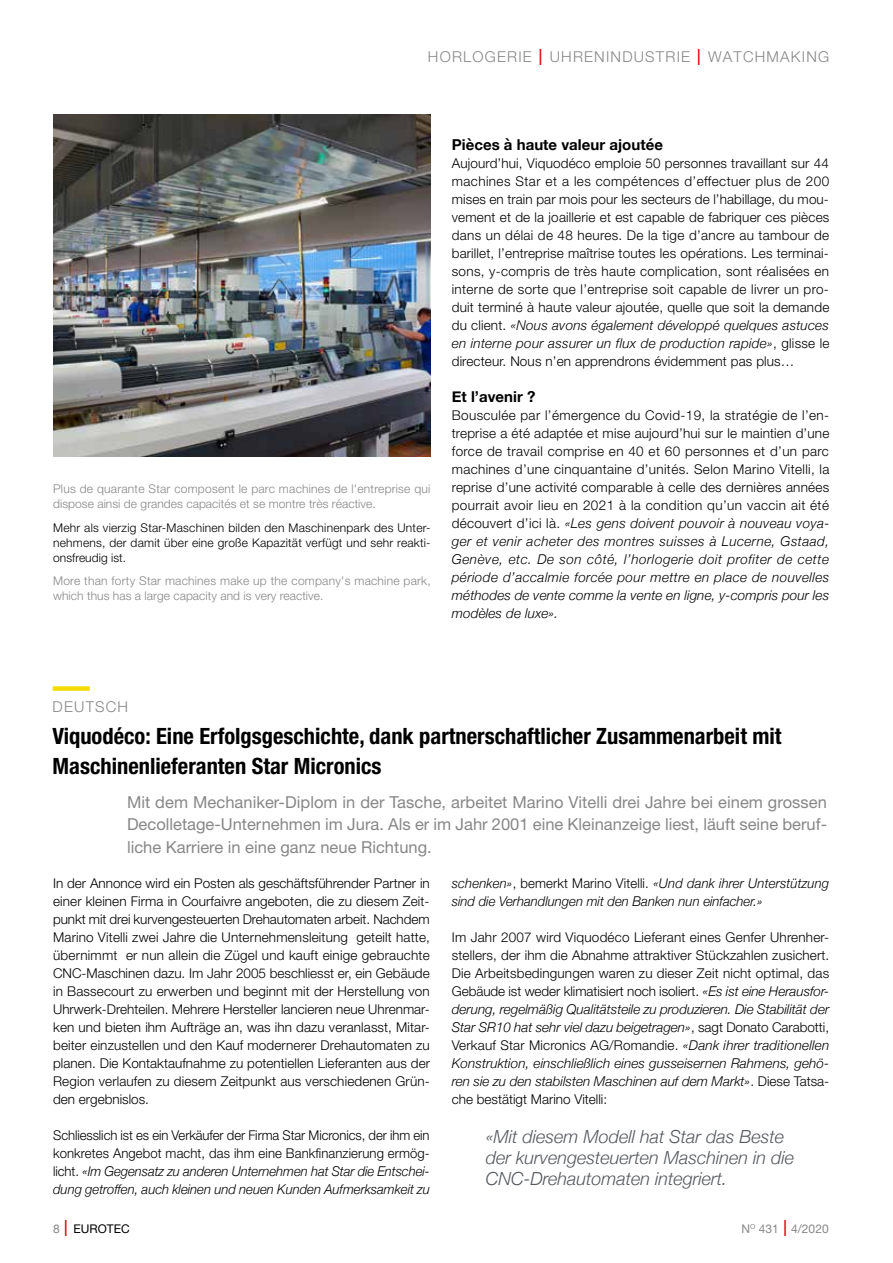
<style>
.page{position:relative;width:893px;height:1263px;background:#fff}
.page>*{position:absolute;margin:0;border:0;box-sizing:border-box;transform-origin:0 0}
.t1{font:700 condensed 22.5px/30px "Helvetica Neue";color:#000}
.t2{font:italic 300 18px/21px "Helvetica Neue";color:#54585d}
.t3{font:16.5px/22.5px "Helvetica Neue";color:#878787;text-align:justify}
.t4{font:300 15px "Helvetica Neue";letter-spacing:.08em;color:#878787}
.t5{font:700 15px "Helvetica Neue";color:#000}
.t6{font:300 13.5px/18px "Helvetica Neue";letter-spacing:.01em;color:#000;text-align:justify}
.t7{font:italic 300 13.5px/18px "Helvetica Neue";color:#000}
.t8{font:300 12px/15px "Helvetica Neue";letter-spacing:.02em;color:#878787}
.t9{font:300 12px/15px "Helvetica Neue";letter-spacing:.015em;color:#000;text-align:justify}
.t10{font:12px "Helvetica Neue";color:#878787}
.t11{font:12px "Helvetica Neue";color:#000}
.s1{font-stretch:condensed;font-size:22.5px;color:#e30613}
.s2{font-style:italic}
.s3{font-style:normal}
.s4{color:#878787}
.s5{font-weight:300;font-stretch:condensed;font-size:22.5px;color:#e30613}
</style>
<div class="page">
<div style="left:53px;top:686px;width:37px;height:5px;background:#f5db00"></div>
<img style="left:53px;top:114px;width:377px;height:342px">
<p class="t4" style="left:428px;top:47px;width:403px">HORLOGERIE <span class="s1">I</span> UHRENINDUSTRIE <span class="s1">I</span> WATCHMAKING</p>
<p class="t8" style="left:53px;top:481px;width:379px">Plus de quarante Star composent le parc machines de l'entreprise qui dispose ainsi de grandes capacités et se montre très réactive.</p>
<p class="t9" style="left:53px;top:520px;width:379px">Mehr als vierzig Star-Maschinen bilden den Maschinenpark des Unter&shy;nehmens, der damit über eine große Kapazität verfügt und sehr reakti&shy;onsfreudig ist.</p>
<p class="t8" style="left:53px;top:573px;width:379px">More than forty Star machines make up the company's machine park, which thus has a large capacity and is very reactive.</p>
<p class="t5" style="left:452px;top:133px;width:213px">Pièces à haute valeur ajoutée</p>
<p class="t6" style="left:452px;top:154px;width:379px">Aujourd’hui, Viquodéco emploie 50 personnes travaillant sur 44 machines Star et a les compétences d’effectuer plus de 200 mises en train par mois pour les secteurs de l’habillage, du mou&shy;vement et de la joaillerie et est capable de fabriquer ces pièces dans un délai de 48 heures. De la tige d’ancre au tambour de barillet, l’entreprise maîtrise toutes les opérations. Les terminai&shy;sons, y-compris de très haute complication, sont réalisées en interne de sorte que l’entreprise soit capable de livrer un pro&shy;duit terminé à haute valeur ajoutée, quelle que soit la demande du client. <span class="s2">«Nous avons également développé quelques astuces en interne pour assurer un flux de production rapide»</span>, glisse le directeur. Nous n’en apprendrons évidemment pas plus…</p>
<p class="t5" style="left:452px;top:385px;width:85px">Et l’avenir ?</p>
<p class="t6" style="left:452px;top:406px;width:379px">Bousculée par l’émergence du Covid-19, la stratégie de l’en&shy;treprise a été adaptée et mise aujourd’hui sur le maintien d’une force de travail comprise en 40 et 60 personnes et d’un parc machines d’une cinquantaine d’unités. Selon Marino Vitelli, la reprise d’une activité comparable à celle des dernières années pourrait avoir lieu en 2021 à la condition qu’un vaccin ait été découvert d’ici là. <span class="s2">«Les gens doivent pouvoir à nouveau voya&shy;ger et venir acheter des montres suisses à Lucerne, Gstaad, Genève, etc. De son côté, l’horlogerie doit profiter de cette période d’accalmie forcée pour mettre en place de nouvelles méthodes de vente comme la vente en ligne, y-compris pour les modèles de luxe».</span></p>
<p class="t4" style="left:53px;top:697px;width:77px">DEUTSCH</p>
<h1 class="t1" style="left:53px;top:721px;width:730px">Viquodéco: Eine Erfolgsgeschichte, dank partnerschaftlicher Zusammenarbeit mit<br>Maschinenlieferanten Star Micronics</h1>
<p class="t3" style="left:127px;top:790px;width:702px">Mit dem Mechaniker-Diplom in der Tasche, arbeitet Marino Vitelli drei Jahre bei einem grossen Decolletage-Unternehmen im Jura. Als er im Jahr 2001 eine Kleinanzeige liest, läuft seine beruf&shy;liche Karriere in eine ganz neue Richtung.</p>
<p class="t6" style="left:53px;top:874px;width:378px">In der Annonce wird ein Posten als geschäftsführender Partner in einer kleinen Firma in Courfaivre angeboten, die zu diesem Zeit&shy;punkt mit drei kurvengesteuerten Drehautomaten arbeit. Nachdem Marino Vitelli zwei Jahre die Unternehmensleitung geteilt hatte, übernimmt er nun allein die Zügel und kauft einige gebrauchte CNC-Maschinen dazu. Im Jahr 2005 beschliesst er, ein Gebäude in Bassecourt zu erwerben und beginnt mit der Herstellung von Uhrwerk-Drehteilen. Mehrere Hersteller lancieren neue Uhrenmar&shy;ken und bieten ihm Aufträge an, was ihn dazu veranlasst, Mitar&shy;beiter einzustellen und den Kauf modernerer Drehautomaten zu planen. Die Kontaktaufnahme zu potentiellen Lieferanten aus der Region verlaufen zu diesem Zeitpunkt aus verschiedenen Grün&shy;den ergebnislos.</p>
<p class="t6" style="left:53px;top:1126px;width:378px">Schliesslich ist es ein Verkäufer der Firma Star Micronics, der ihm ein konkretes Angebot macht, das ihm eine Bankfinanzierung ermög&shy;licht. <span class="s2">«Im Gegensatz zu anderen Unternehmen hat Star die Entschei&shy;dung getroffen, auch kleinen und neuen Kunden Aufmerksamkeit zu</span></p>
<p class="t7" style="left:452px;top:873px;width:379px">schenken»<span class="s3">, bemerkt Marino Vitelli.</span> «Und dank ihrer Unterstützung sind die Verhandlungen mit den Banken nun einfacher.»</p>
<p class="t6" style="left:452px;top:928px;width:379px">Im Jahr 2007 wird Viquodéco Lieferant eines Genfer Uhrenher&shy;stellers, der ihm die Abnahme attraktiver Stückzahlen zusichert.<br>Die Arbeitsbedingungen waren zu dieser Zeit nicht optimal, das Gebäude ist weder klimatisiert noch isoliert. <span class="s2">«Es ist eine Herausfor&shy;derung, regelmäßig Qualitätsteile zu produzieren. Die Stabilität der Star SR10 hat sehr viel dazu beigetragen»</span>, sagt Donato Carabotti, Verkauf Star Micronics AG/Romandie. <span class="s2">«Dank ihrer traditionellen Konstruktion, einschließlich eines gusseisernen Rahmens, gehö&shy;ren sie zu den stabilsten Maschinen auf dem Markt»</span>. Diese Tatsa&shy;che bestätigt Marino Vitelli:</p>
<h2 class="t2" style="left:486px;top:1125px;width:310px">«Mit diesem Modell hat Star das Beste der kurvengesteuerten Maschinen in die<br>CNC-Drehautomaten integriert.</h2>
<p class="t11" style="left:53px;top:1221px;width:78px"><span class="s4">8</span> <span class="s5">I</span> EUROTEC</p>
<p class="t10" style="left:741px;top:1221px;width:89px">N<sup>O</sup> 431 <span class="s5">I</span> 4/2020</p>
</div>
